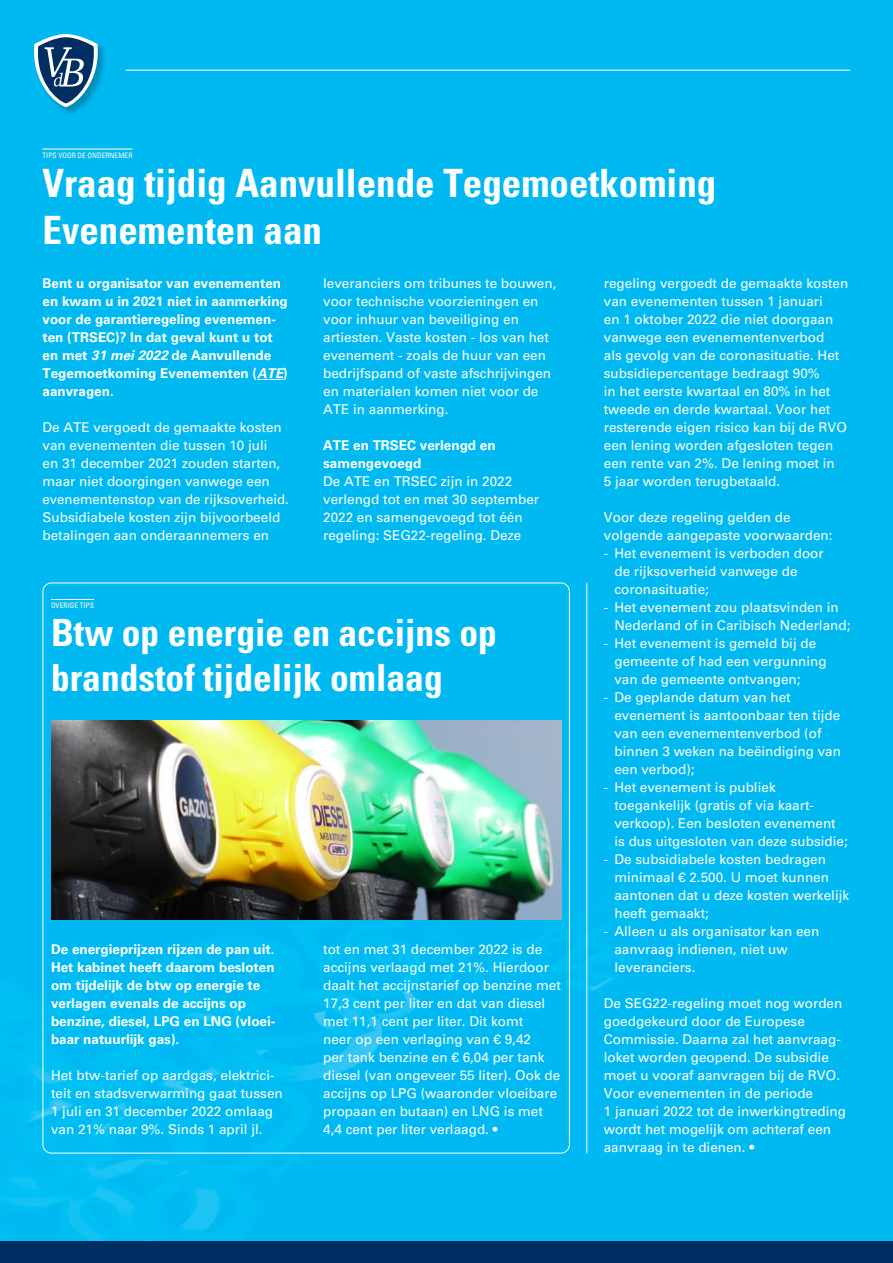
<style>
.page{position:relative;width:893px;height:1263px;background:#00b9f1}
.page>*{position:absolute;margin:0;border:0;box-sizing:border-box;transform-origin:0 0}
.t1{font:700 condensed 39px/46.8px "Univers LT Std";color:#fff}
.t2{font:700 condensed 37.5px/45px "Univers LT Std";color:#fff}
.t3{font:13.5px/18px "Univers LT Std";color:#fff}
.t4{font:700 13.5px/18px "Univers LT Std";color:#fff}
.t5{font:condensed 7.5px "Univers LT Std";color:#fff}
.s1{font-style:italic}
</style>
<div class="page">
<img style="left:0;top:827px;width:743px;height:415px">
<div style="left:0;top:1242px;width:893px;height:21px;background:#002d62"></div>
<img style="left:58px;top:46px;width:47px;height:68px">
<svg style="left:34px;top:34px;width:67px;height:73px"></svg>
<hr style="left:125px;top:70px;width:725px;height:1px;background:#fff">
<svg style="left:257px;top:379px;width:26px;height:1px"></svg>
<hr style="left:43px;top:149px;width:90px;height:1px;background:#fff">
<img style="left:51px;top:720px;width:510px;height:199px">
<hr style="left:51px;top:599px;width:43px;height:1px;background:#fff">
<hr style="left:586px;top:583px;width:1px;height:570px;background:#fff">
<p class="t5" style="left:43px;top:151px;width:92px">TIPS VOOR DE ONDERNEMER</p>
<h1 class="t1" style="left:43px;top:160px;width:675px">Vraag tijdig Aanvullende Tegemoetkoming<br>Evenementen aan</h1>
<p class="t4" style="left:43px;top:274px;width:247px">Bent u organisator van evenementen en kwam u in 2021 niet in aanmerking voor de garantieregeling evenemen&shy;ten (TRSEC)? In dat geval kunt u tot en met <span class="s1">31 mei 2022</span> de Aanvullende<br>Tegemoetkoming Evenementen (<span class="s1">ATE</span>) aanvragen.</p>
<p class="t3" style="left:43px;top:418px;width:248px">De ATE vergoedt de gemaakte kosten van evenementen die tussen 10 juli<br>en 31 december 2021 zouden starten, maar niet doorgingen vanwege een evenementenstop van de rijksoverheid.<br>Subsidiabele kosten zijn bijvoorbeeld betalingen aan onderaannemers en</p>
<p class="t3" style="left:323px;top:274px;width:235px">leveranciers om tribunes te bouwen, voor technische voorzieningen en voor inhuur van beveiliging en artiesten. Vaste kosten - los van het evenement - zoals de huur van een bedrijfspand of vaste afschrijvingen en materialen komen niet voor de<br>ATE in aanmerking.</p>
<p class="t4" style="left:323px;top:436px;width:174px">ATE en TRSEC verlengd en samengevoegd</p>
<p class="t3" style="left:323px;top:472px;width:218px">De ATE en TRSEC zijn in 2022 verlengd tot en met 30 september<br>2022 en samengevoegd tot één regeling: SEG22-regeling. Deze</p>
<p class="t5" style="left:51px;top:601px;width:44px">OVERIGE TIPS</p>
<h2 class="t2" style="left:51px;top:610px;width:447px">Btw op energie en accijns op brandstof tijdelijk omlaag</h2>
<p class="t4" style="left:51px;top:940px;width:226px">De energieprijzen rijzen de pan uit.<br>Het kabinet heeft daarom besloten om tijdelijk de btw op energie te verlagen evenals de accijns op benzine, diesel, LPG en LNG (vloei&shy;baar natuurlijk gas).</p>
<p class="t3" style="left:51px;top:1066px;width:233px">Het btw-tarief op aardgas, elektrici&shy;teit en stadsverwarming gaat tussen 1 juli en 31 december 2022 omlaag van 21% naar 9%. Sinds 1 april jl.</p>
<p class="t3" style="left:323px;top:940px;width:239px">tot en met 31 december 2022 is de accijns verlaagd met 21%. Hierdoor daalt het accijnstarief op benzine met 17,3 cent per liter en dat van diesel met 11,1 cent per liter. Dit komt<br>neer op een verlaging van € 9,42<br>per tank benzine en € 6,04 per tank diesel (van ongeveer 55 liter). Ook de accijns op LPG (waaronder vloeibare propaan en butaan) en LNG is met 4,4 cent per liter verlaagd. •</p>
<p class="t3" style="left:604px;top:274px;width:246px">regeling vergoedt de gemaakte kosten van evenementen tussen 1 januari<br>en 1 oktober 2022 die niet doorgaan vanwege een evenementenverbod<br>als gevolg van de coronasituatie. Het subsidiepercentage bedraagt 90%<br>in het eerste kwartaal en 80% in het tweede en derde kwartaal. Voor het resterende eigen risico kan bij de RVO een lening worden afgesloten tegen een rente van 2%. De lening moet in<br>5 jaar worden terugbetaald.</p>
<p class="t3" style="left:604px;top:508px;width:230px">Voor deze regeling gelden de volgende aangepaste voorwaarden:</p>
<p class="t3" style="left:614px;top:544px;width:211px;text-indent:-11px">- Het evenement is verboden door de rijksoverheid vanwege de coronasituatie;</p>
<p class="t3" style="left:614px;top:598px;width:237px;text-indent:-11px">- Het evenement zou plaatsvinden in<br>Nederland of in Caribisch Nederland;</p>
<p class="t3" style="left:614px;top:634px;width:214px;text-indent:-11px">- Het evenement is gemeld bij de gemeente of had een vergunning van de gemeente ontvangen;</p>
<p class="t3" style="left:614px;top:688px;width:228px;text-indent:-11px">- De geplande datum van het evenement is aantoonbaar ten tijde van een evenementenverbod (of binnen 3 weken na beëindiging van een verbod);</p>
<p class="t3" style="left:614px;top:778px;width:235px;text-indent:-11px">- Het evenement is publiek toegankelijk (gratis of via kaart&shy;verkoop). Een besloten evenement is dus uitgesloten van deze subsidie;</p>
<p class="t3" style="left:614px;top:850px;width:236px;text-indent:-11px">- De subsidiabele kosten bedragen minimaal € 2.500. U moet kunnen aantonen dat u deze kosten werkelijk heeft gemaakt;</p>
<p class="t3" style="left:614px;top:922px;width:206px;text-indent:-11px">- Alleen u als organisator kan een aanvraag indienen, niet uw leveranciers.</p>
<p class="t3" style="left:604px;top:994px;width:244px">De SEG22-regeling moet nog worden goedgekeurd door de Europese<br>Commissie. Daarna zal het aanvraag&shy;loket worden geopend. De subsidie moet u vooraf aanvragen bij de RVO.<br>Voor evenementen in de periode<br>1 januari 2022 tot de inwerkingtreding wordt het mogelijk om achteraf een aanvraag in te dienen. •</p>
</div>
